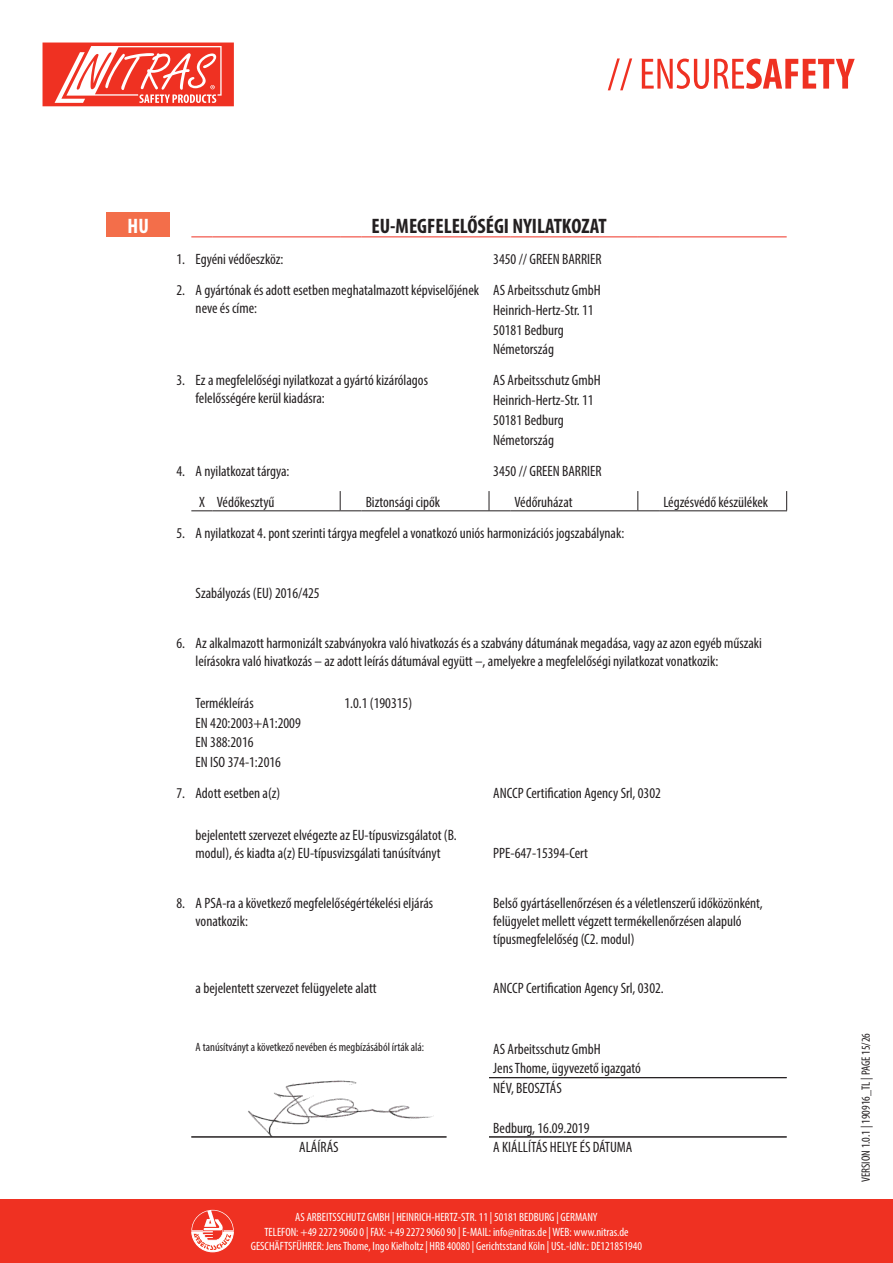
<style>
.page{position:relative;width:893px;height:1263px;background:#fff}
.page>*{position:absolute;margin:0;border:0;box-sizing:border-box;transform-origin:0 0}
.t1{font:700 condensed 21px "Myriad Pro";color:#231f20}
.t2{font:700 condensed 21px "Myriad Pro";color:#fff}
.t3{font:condensed 15px/18px "Myriad Pro";color:#231f20}
.t4{font:condensed 12px/14.4px "Myriad Pro";color:#fff;text-align:center}
.t5{font:condensed 12px "Myriad Pro";color:#231f20}
</style>
<div class="page">
<div style="left:0;top:1199px;width:893px;height:64px;background:#ef3122"></div>
<svg style="left:608px;top:58px;width:247px;height:32px"></svg>
<svg style="left:191px;top:1210px;width:43px;height:42px"></svg>
<svg style="left:43px;top:43px;width:191px;height:63px"></svg>
<img style="left:248px;top:1080px;width:186px;height:56px">
<div style="left:106px;top:213px;width:64px;height:24px;background:#f36e4a"></div>
<svg style="left:191px;top:236px;width:22px;height:1px"></svg>
<hr style="left:213px;top:236px;width:127px;height:1px;background:#ef3122">
<svg style="left:340px;top:236px;width:21px;height:1px"></svg>
<hr style="left:361px;top:236px;width:128px;height:1px;background:#ef3122">
<svg style="left:489px;top:236px;width:21px;height:1px"></svg>
<hr style="left:510px;top:236px;width:128px;height:1px;background:#ef3122">
<svg style="left:638px;top:236px;width:21px;height:1px"></svg>
<hr style="left:659px;top:236px;width:128px;height:1px;background:#ef3122">
<svg style="left:489px;top:491px;width:21px;height:20px"></svg>
<hr style="left:510px;top:510px;width:128px;height:1px;background:#231f20">
<svg style="left:786px;top:491px;width:1px;height:19px"></svg>
<svg style="left:191px;top:510px;width:22px;height:1px"></svg>
<hr style="left:213px;top:510px;width:127px;height:1px;background:#231f20">
<hr style="left:361px;top:510px;width:128px;height:1px;background:#231f20">
<svg style="left:340px;top:491px;width:21px;height:20px"></svg>
<svg style="left:637px;top:491px;width:22px;height:20px"></svg>
<hr style="left:659px;top:510px;width:128px;height:1px;background:#231f20">
<hr style="left:191px;top:1136px;width:255px;height:1px;background:#231f20">
<hr style="left:489px;top:1077px;width:298px;height:1px;background:#231f20">
<hr style="left:489px;top:1136px;width:298px;height:1px;background:#231f20">
<p class="t2" style="left:128px;top:212px;width:23px">HU</p>
<p class="t1" style="left:371px;top:212px;width:237px">EU-MEGFELELŐSÉGI NYILATKOZAT</p>
<p class="t3" style="left:176px;top:250px;width:10px">1.</p>
<p class="t3" style="left:196px;top:250px;width:89px">Egyéni védőeszköz:</p>
<p class="t3" style="left:176px;top:281px;width:10px">2.</p>
<p class="t3" style="left:196px;top:281px;width:285px">A gyártónak és adott esetben meghatalmazott képviselőjének neve és címe:</p>
<p class="t3" style="left:493px;top:340px;width:62px">Németország</p>
<p class="t3" style="left:176px;top:371px;width:10px">3.</p>
<p class="t3" style="left:196px;top:371px;width:234px">Ez a megfelelőségi nyilatkozat a gyártó kizárólagos felelősségére kerül kiadásra:</p>
<p class="t3" style="left:493px;top:430px;width:62px">Németország</p>
<p class="t3" style="left:176px;top:461px;width:10px">4.</p>
<p class="t3" style="left:196px;top:461px;width:95px">A nyilatkozat tárgya:</p>
<p class="t3" style="left:217px;top:492px;width:59px">Védőkesztyű</p>
<p class="t3" style="left:366px;top:492px;width:76px">Biztonsági cipők</p>
<p class="t3" style="left:514px;top:492px;width:59px">Védőruházat</p>
<p class="t3" style="left:663px;top:492px;width:106px">Légzésvédő készülékek</p>
<p class="t3" style="left:176px;top:524px;width:10px">5.</p>
<p class="t3" style="left:196px;top:524px;width:430px">A nyilatkozat 4. pont szerinti tárgya megfelel a vonatkozó uniós harmonizációs jogszabálynak:</p>
<h1 class="t2" style="left:129px;top:212px;width:20px">DE</h1>
<p class="t3" style="left:493px;top:243px;width:110px;line-height:31px">3450 // GREEN BARRIER<br>AS Arbeitsschutz GmbH</p>
<p class="t3" style="left:493px;top:300px;width:102px;line-height:19.8px">Heinrich-Hertz-Str. 11<br>50181 Bedburg</p>
<p class="t3" style="left:493px;top:370px;width:109px;line-height:19.8px">AS Arbeitsschutz GmbH<br>Heinrich-Hertz-Str. 11<br>50181 Bedburg</p>
<p class="t3" style="left:493px;top:461px;width:110px">3450 // GREEN BARRIER</p>
<p class="t3" style="left:199px;top:492px;width:7px">X</p>
<p class="t3" style="left:196px;top:583px;width:126px">Szabályozás (EU) 2016/425</p>
<p class="t3" style="left:176px;top:634px;width:10px">6.</p>
<p class="t3" style="left:196px;top:634px;width:568px">Az alkalmazott harmonizált szabványokra való hivatkozás és a szabvány dátumának megadása, vagy az azon egyéb műszaki leírásokra való hivatkozás – az adott leírás dátumával együtt –, amelyekre a megfelelőségi nyilatkozat vonatkozik:</p>
<p class="t3" style="left:196px;top:694px;width:60px">Termékleírás</p>
<p class="t3" style="left:344px;top:694px;width:69px">1.0.1 (190315)</p>
<p class="t3" style="left:196px;top:712px;width:107px;line-height:19.8px">EN 420:2003+A1:2009<br>EN 388:2016<br>EN ISO 374-1:2016</p>
<p class="t3" style="left:493px;top:784px;width:169px">ANCCP Certification Agency Srl, 0302</p>
<p class="t3" style="left:176px;top:784px;width:10px">7.</p>
<p class="t3" style="left:196px;top:784px;width:86px">Adott esetben a(z)</p>
<p class="t3" style="left:196px;top:825px;width:263px">bejelentett szervezet elvégezte az EU-típusvizsgálatot (B. modul), és kiadta a(z) EU-típusvizsgálati tanúsítványt</p>
<p class="t3" style="left:176px;top:894px;width:10px">8.</p>
<p class="t3" style="left:196px;top:894px;width:239px">A PSA-ra a következő megfelelőségértékelési eljárás vonatkozik:</p>
<p class="t3" style="left:493px;top:894px;width:271px">Belső gyártásellenőrzésen és a véletlenszerű időközönként, felügyelet mellett végzett termékellenőrzésen alapuló típusmegfelelőség (C2. modul)</p>
<p class="t3" style="left:196px;top:979px;width:183px">a bejelentett szervezet felügyelete alatt</p>
<p class="t3" style="left:493px;top:843px;width:96px">PPE-647-15394-Cert</p>
<p class="t3" style="left:493px;top:979px;width:172px">ANCCP Certification Agency Srl, 0302.</p>
<p class="t5" style="left:196px;top:1040px;width:230px">A tanúsítványt a következő nevében és megbízásából írták alá:</p>
<p class="t3" style="left:493px;top:1039px;width:109px">AS Arbeitsschutz GmbH</p>
<p class="t3" style="left:493px;top:1059px;width:149px">Jens Thome, ügyvezető igazgató</p>
<p class="t3" style="left:493px;top:1079px;width:70px">NÉV, BEOSZTÁS</p>
<p class="t3" style="left:493px;top:1118px;width:98px">Bedburg, 16.09.2019</p>
<p class="t3" style="left:299px;top:1138px;width:41px">ALÁÍRÁS</p>
<p class="t3" style="left:493px;top:1138px;width:141px">A KIÁLLÍTÁS HELYE ÉS DÁTUMA</p>
<p class="t4" style="left:251px;top:1210px;width:393px">AS ARBEITSSCHUTZ GMBH | HEINRICH-HERTZ-STR. 11 | 50181 BEDBURG | GERMANY<br>TELEFON: +49 2272 9060 0 | FAX: +49 2272 9060 90 | E-MAIL: info@nitras.de | WEB: www.nitras.de<br>GESCHÄFTSFÜHRER: Jens Thome, Ingo Kielholtz | HRB 40080 | Gerichtsstand Köln | USt.-IdNr.: DE121851940</p>
<p class="t5" style="left:859px;top:1182px;width:151px;rotate:-90deg">VERSION 1.0.1 | 190916_TL | PAGE 15/26</p>
</div>
